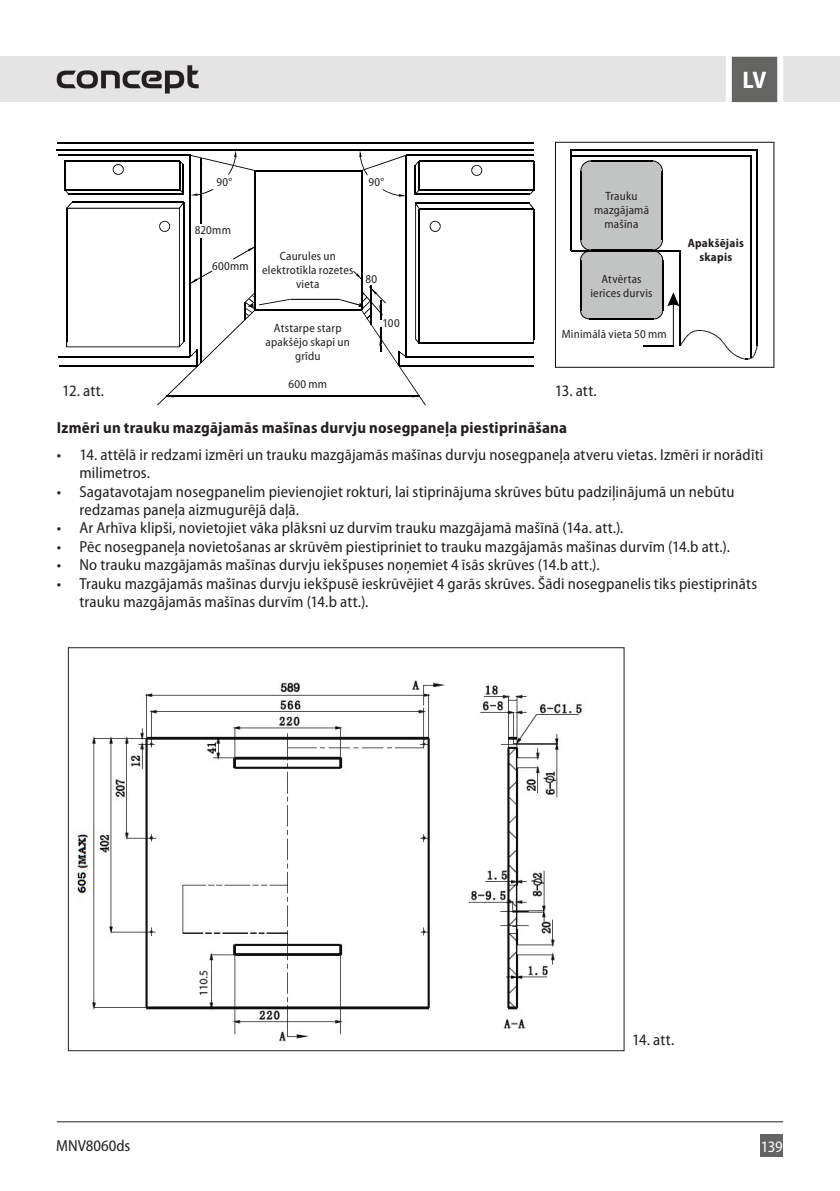
<style>
.page{position:relative;width:840px;height:1191px;background:#fff}
.page>*{position:absolute;margin:0;border:0;box-sizing:border-box;transform-origin:0 0}
.t1{font:700 semi-condensed 24px "Myriad Pro";color:#fff}
.t2{font:semi-condensed 16px/18.4px "Myriad Pro";letter-spacing:.005em;color:#231f20}
.t3{font:700 semi-condensed 16px "Myriad Pro";letter-spacing:.015em;color:#231f20}
.t4{font:semi-condensed 16px "Myriad Pro";color:#fff}
.t5{font:semi-condensed 12px/14px "Myriad Pro";letter-spacing:.015em;color:#231f20;text-align:center}
.t6{font:700 semi-condensed 12px/14px "Myriad Pro";letter-spacing:.02em;color:#231f20;text-align:center}
</style>
<div class="page">
<div style="left:0;top:57px;width:839px;height:45px;background:#e4e4e4"></div>
<div style="left:760px;top:1134px;width:22px;height:23px;background:#646463"></div>
<svg style="left:722px;top:56px;width:63px;height:47px"></svg>
<hr style="left:57px;top:1121px;width:725px;height:1px;background:#231f20">
<svg style="left:57px;top:65px;width:141px;height:28px"></svg>
<hr style="left:58px;top:356px;width:132px;height:1px;background:#000001">
<hr style="left:59px;top:366px;width:138px;height:1px;background:#000001">
<hr style="left:399px;top:366px;width:134px;height:1px;background:#000001">
<hr style="left:419px;top:343px;width:114px;height:1px;background:#000001">
<hr style="left:405px;top:356px;width:128px;height:1px;background:#000001">
<svg style="left:529px;top:161px;width:5px;height:33px"></svg>
<hr style="left:419px;top:208px;width:114px;height:1px;background:#000001">
<svg style="left:528px;top:203px;width:5px;height:140px"></svg>
<hr style="left:415px;top:203px;width:114px;height:1px;background:#000001">
<hr style="left:57px;top:142px;width:476px;height:1px;background:#000001">
<hr style="left:57px;top:149px;width:476px;height:2px;background:#000001">
<hr style="left:58px;top:155px;width:132px;height:1px;background:#000001">
<hr style="left:405px;top:155px;width:128px;height:1px;background:#000001">
<hr style="left:418px;top:160px;width:115px;height:2px;background:#000001">
<hr style="left:418px;top:190px;width:115px;height:1px;background:#000001">
<hr style="left:415px;top:194px;width:115px;height:1px;background:#000001">
<svg style="left:471px;top:165px;width:11px;height:11px"></svg>
<svg style="left:64px;top:151px;width:376px;height:254px"></svg>
<svg style="left:555px;top:142px;width:219px;height:226px"></svg>
<hr style="left:642px;top:345px;width:31px;height:1px;background:#000001">
<hr style="left:679px;top:251px;width:1px;height:94px;background:#000001">
<hr style="left:756px;top:251px;width:1px;height:94px;background:#000001">
<hr style="left:570px;top:149px;width:187px;height:1px;background:#000001">
<hr style="left:756px;top:149px;width:1px;height:102px;background:#000001">
<hr style="left:570px;top:149px;width:1px;height:102px;background:#000001">
<hr style="left:570px;top:155px;width:180px;height:1px;background:#000001">
<hr style="left:750px;top:156px;width:1px;height:202px;background:#000001">
<hr style="left:570px;top:250px;width:110px;height:1px;background:#000001">
<img style="left:73px;top:680px;width:509px;height:362px">
<h1 class="t1" style="left:742px;top:67px;width:25px">LV</h1>
<p class="t5" style="left:216px;top:175px;width:17px">90°</p>
<p class="t5" style="left:368px;top:175px;width:17px">90°</p>
<p class="t5" style="left:194px;top:223px;width:38px">820mm</p>
<p class="t5" style="left:212px;top:259px;width:38px">600mm</p>
<p class="t5" style="left:262px;top:249px;width:93px">Caurules un elektrotīkla rozetes vieta</p>
<p class="t5" style="left:265px;top:321px;width:86px">Atstarpe starp apakšējo skapi un grīdu</p>
<p class="t5" style="left:365px;top:272px;width:13px">80</p>
<p class="t5" style="left:382px;top:316px;width:19px">100</p>
<p class="t5" style="left:593px;top:190px;width:56px">Trauku mazgājamā mašīna</p>
<p class="t5" style="left:590px;top:272px;width:64px">Atvērtas ierīces durvis</p>
<p class="t5" style="left:561px;top:327px;width:106px">Minimālā vieta 50 mm</p>
<p class="t5" style="left:288px;top:377px;width:40px">600 mm</p>
<p class="t2" style="left:62px;top:382px;width:43px">12. att.</p>
<p class="t2" style="left:554px;top:382px;width:43px">13. att.</p>
<p class="t6" style="left:687px;top:236px;width:58px">Apakšējais skapis</p>
<p class="t3" style="left:57px;top:418px;width:511px">Izmēri un trauku mazgājamās mašīnas durvju nosegpaneļa piestiprināšana</p>
<p class="t2" style="left:79px;top:445px;width:685px;text-indent:-23px">• 14. attēlā ir redzami izmēri un trauku mazgājamās mašīnas durvju nosegpaneļa atveru vietas. Izmēri ir norādīti milimetros.</p>
<p class="t2" style="left:79px;top:482px;width:656px;text-indent:-23px">• Sagatavotajam nosegpanelim pievienojiet rokturi, lai stiprinājuma skrūves būtu padziļinājumā un nebūtu redzamas paneļa aizmugurējā daļā.</p>
<p class="t2" style="left:57px;top:519px;width:568px">• Ar Arhīva klipši, novietojiet vāka plāksni uz durvīm trauku mazgājamā mašīnā (14a. att.).</p>
<p class="t2" style="left:57px;top:537px;width:674px">• Pēc nosegpaneļa novietošanas ar skrūvēm piestipriniet to trauku mazgājamās mašīnas durvīm (14.b att.).</p>
<p class="t2" style="left:57px;top:556px;width:544px">• No trauku mazgājamās mašīnas durvju iekšpuses noņemiet 4 īsās skrūves (14.b att.).</p>
<p class="t2" style="left:79px;top:574px;width:678px;text-indent:-23px">• Trauku mazgājamās mašīnas durvju iekšpusē ieskrūvējiet 4 garās skrūves. Šādi nosegpanelis tiks piestiprināts trauku mazgājamās mašīnas durvīm (14.b att.).</p>
<p class="t2" style="left:56px;top:1136px;width:76px">MNV8060ds</p>
<p class="t2" style="left:632px;top:1030px;width:43px">14. att.</p>
<p class="t4" style="left:760px;top:1138px;width:23px">139</p>
</div>
